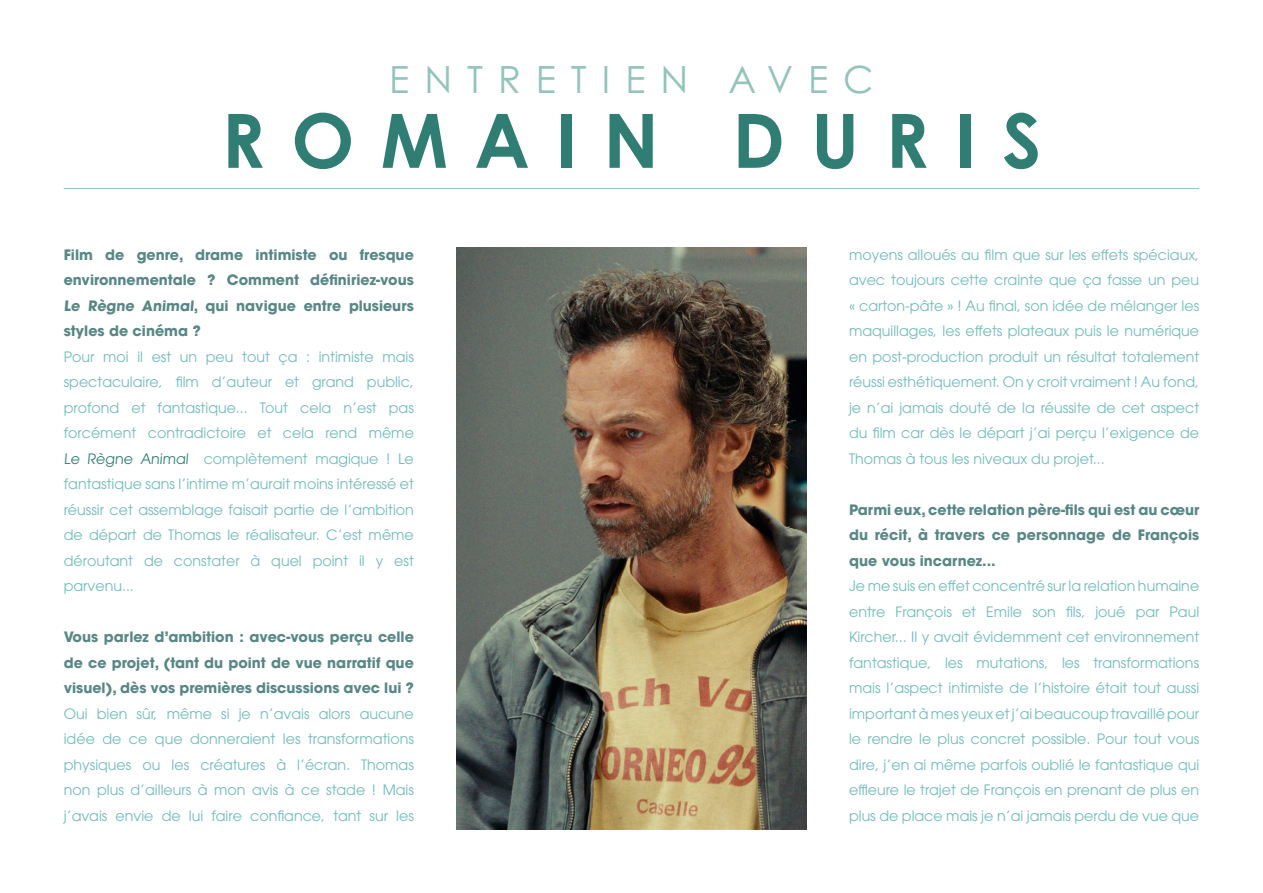
<style>
.page{position:relative;width:1263px;height:893px;background:#fff}
.page>*{position:absolute;margin:0;border:0;box-sizing:border-box;transform-origin:0 0}
.t1{font:700 75px "Century Gothic Pro";letter-spacing:.35em;color:#307e73}
.t2{font:37.5px "Century Gothic Pro";letter-spacing:.4em;color:#92c4ba}
.t3{font:14.25px/25.5px "ITC Avant Garde Pro";color:#72bbbb;text-align:justify}
.t4{font:700 14.25px/25.5px "ITC Avant Garde Pro";color:#578785;text-align:justify}
.s1{color:#307e73}
</style>
<div class="page">
<img style="left:456px;top:248px;width:350px;height:581px">
<hr style="left:64px;top:188px;width:1135px;height:1px;background:#92c4ba">
<h2 class="t2" style="left:389px;top:56px;width:486px">ENTRETIEN AVEC</h2>
<h1 class="t1" style="left:222px;top:94px;width:821px">ROMAIN DURIS</h1>
<p class="t4" style="left:64px;top:242px;width:352px">Film de genre, drame intimiste ou fresque environnementale ? Comment définiriez-vous Le Règne Animal, qui navigue entre plusieurs styles de cinéma ?</p>
<p class="t3" style="left:64px;top:344px;width:352px">Pour moi il est un peu tout ça : intimiste mais spectaculaire, film d’auteur et grand public, profond et fantastique... Tout cela n’est pas forcément contradictoire et cela rend même <span class="s1">Le Règne Animal</span> complètement magique ! Le fantastique sans l’intime m’aurait moins intéressé et réussir cet assemblage faisait partie de l’ambition de départ de Thomas le réalisateur. C’est même déroutant de constater à quel point il y est parvenu...</p>
<p class="t4" style="left:64px;top:624px;width:352px">Vous parlez d’ambition : avec-vous perçu celle de ce projet, (tant du point de vue narratif que visuel), dès vos premières discussions avec lui ?</p>
<p class="t3" style="left:64px;top:701px;width:352px">Oui bien sûr, même si je n’avais alors aucune idée de ce que donneraient les transformations physiques ou les créatures à l’écran. Thomas non plus d’ailleurs à mon avis à ce stade ! Mais j’avais envie de lui faire confiance, tant sur les</p>
<p class="t3" style="left:849px;top:241px;width:352px">moyens alloués au film que sur les effets spéciaux, avec toujours cette crainte que ça fasse un peu « carton-pâte » ! Au final, son idée de mélanger les maquillages, les effets plateaux puis le numérique en post-production produit un résultat totalement réussi esthétiquement. On y croit vraiment ! Au fond, je n’ai jamais douté de la réussite de cet aspect du film car dès le départ j’ai perçu l’exigence de Thomas à tous les niveaux du projet...</p>
<p class="t4" style="left:849px;top:496px;width:352px">Parmi eux, cette relation père-fils qui est au cœur du récit, à travers ce personnage de François que vous incarnez...</p>
<p class="t3" style="left:849px;top:573px;width:352px">Je me suis en effet concentré sur la relation humaine entre François et Emile son fils, joué par Paul Kircher... Il y avait évidemment cet environnement fantastique, les mutations, les transformations mais l’aspect intimiste de l’histoire était tout aussi important à mes yeux et j’ai beaucoup travaillé pour le rendre le plus concret possible. Pour tout vous dire, j’en ai même parfois oublié le fantastique qui effleure le trajet de François en prenant de plus en plus de place mais je n’ai jamais perdu de vue que</p>
</div>
